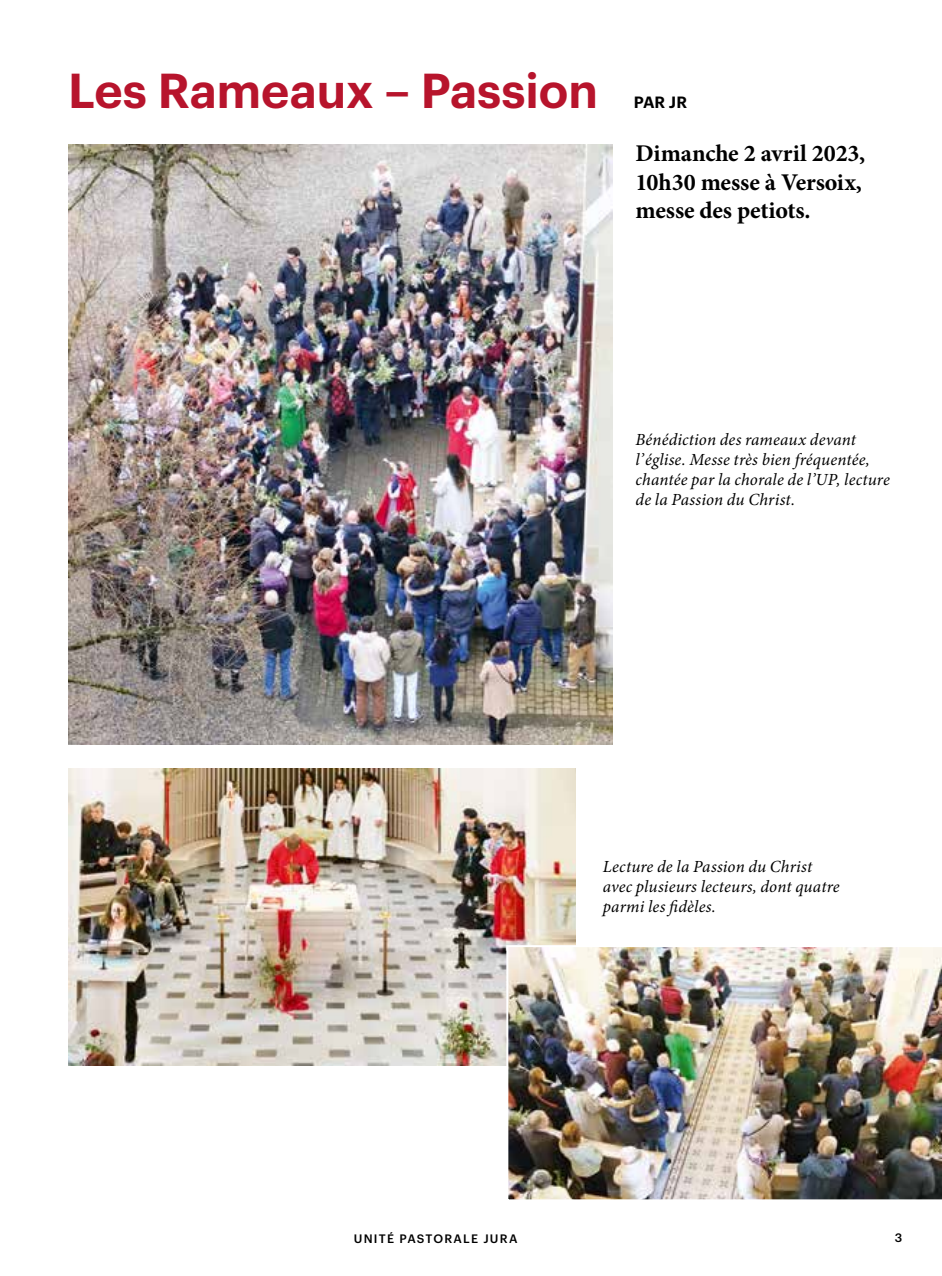
<style>
.page{position:relative;width:942px;height:1276px;background:#fff}
.page>*{position:absolute;margin:0;border:0;box-sizing:border-box;transform-origin:0 0}
.t1{font:600 48px "Graphik";color:#b7142c}
.t2{font:700 24px/28px "Minion Pro";letter-spacing:-.005em;color:#000}
.t3{font:italic 17px/20px "Minion Pro";letter-spacing:.01em;color:#000}
.t4{font:600 16px "Graphik";color:#000}
.t5{font:500 12px "Graphik";letter-spacing:.105em;color:#000}
</style>
<div class="page">
<img style="left:68px;top:144px;width:544px;height:600px">
<img style="left:68px;top:768px;width:507px;height:297px">
<img style="left:506px;top:945px;width:435px;height:255px">
<h1 class="t1" style="left:68px;top:53px;width:531px">Les Rameaux – Passion</h1>
<p class="t4" style="left:633px;top:89px;width:55px">PAR JR</p>
<h2 class="t2" style="left:635px;top:139px;width:231px">Dimanche 2 avril 2023,<br>10h30 messe à Versoix, messe des petiots.</h2>
<p class="t3" style="left:635px;top:429px;width:256px">Bénédiction des rameaux devant l’église. Messe très bien fréquentée, chantée par la chorale de l’UP, lecture de la Passion du Christ.</p>
<p class="t3" style="left:602px;top:857px;width:238px">Lecture de la Passion du Christ avec plusieurs lecteurs, dont quatre parmi les fidèles.</p>
<p class="t5" style="left:353px;top:1229px;width:165px">UNITÉ PASTORALE JURA</p>
<p class="t5" style="left:894px;top:1228px;width:9px">3</p>
</div>
